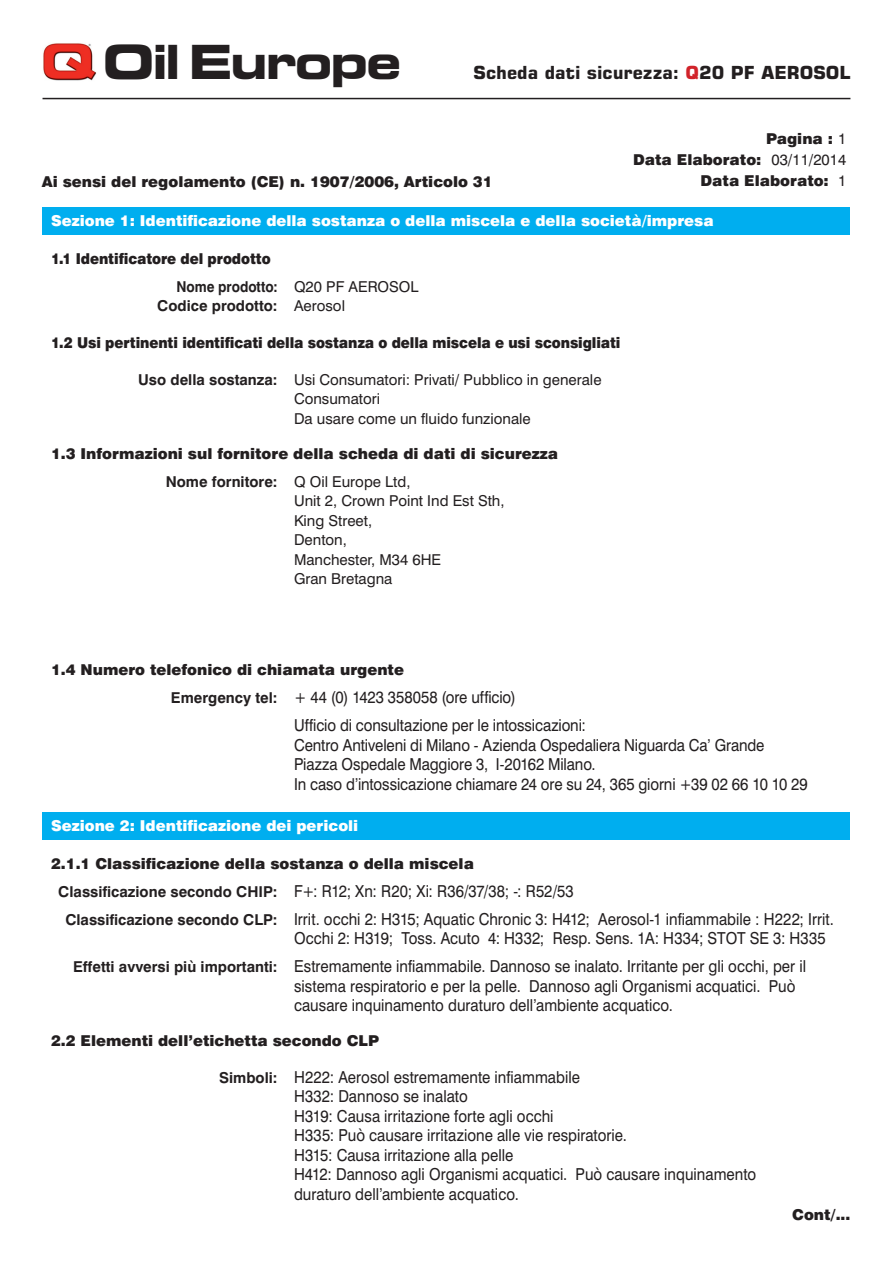
<style>
.page{position:relative;width:893px;height:1263px;background:#fff}
.page>*{position:absolute;margin:0;border:0;box-sizing:border-box;transform-origin:0 0}
.t1{font:700 expanded 46.95px "Square 721 BT";letter-spacing:-.05em;color:#231f20}
.t2{font:700 18px "Square 721 BT";color:#231f20}
.t3{font:16.5px/19.5px "Swiss 721 BT";color:#231f20;scale:.91 1}
.t4{font:900 15px/21px "Swiss 721 BT";color:#231f20;text-align:right}
.t5{font:15px/19.5px "Swiss 721 BT";color:#231f20}
.t6{font:900 15px/28px "Swiss 721 BT";color:#231f20;scale:.91 1}
.t7{font:900 15px "Swiss 721 BT";color:#fff}
.t8{font:700 15px "Swiss 721 BT";color:#231f20}
.s1{color:#d1232a}
.s2{font-weight:400}
.s3{font-weight:700}
.s4{font-weight:700;font-size:15px}
</style>
<div class="page">
<img style="left:43px;top:43px;width:53px;height:38px">
<hr style="left:43px;top:98px;width:807px;height:1px;background:#231f20">
<div style="left:43px;top:207px;width:807px;height:28px;background:#00aeef"></div>
<div style="left:43px;top:812px;width:807px;height:28px;background:#00aeef"></div>
<h1 class="t1" style="left:103px;top:34px;width:300px">Oil Europe</h1>
<p class="t2" style="left:474px;top:62px;width:378px">Scheda dati sicurezza: <span class="s1">Q</span>20 PF AEROSOL</p>
<p class="t4" style="left:633px;top:128px;width:215px">Pagina : <span class="s2">1<br></span>Data Elaborato: <span class="s2">03/11/2014</span></p>
<p class="t4" style="left:42px;top:171px;width:452px">Ai sensi del regolamento (CE) n. 1907/2006, Articolo 31</p>
<p class="t4" style="left:700px;top:170px;width:147px">Data Elaborato: <span class="s2">1</span></p>
<p class="t7" style="left:51px;top:211px;width:664px">Sezione 1: Identificazione della sostanza o della miscela e della società/impresa</p>
<p class="t6" style="left:176px;top:244px;width:268px;text-indent:-125px">1.1 Identificatore del prodotto<br><span class="s3">Nome prodotto:</span> <span class="s2">Q20 PF AEROSOL</span></p>
<p class="t8" style="left:157px;top:297px;width:189px">Codice prodotto: <span class="s2">Aerosol</span></p>
<p class="t6" style="left:51px;top:328px;width:627px">1.2 Usi pertinenti identificati della sostanza o della miscela e usi sconsigliati</p>
<p class="t5" style="left:294px;top:369px;width:309px;text-indent:-156px"><span class="s3">Uso della sostanza:</span> Usi Consumatori: Privati/ Pubblico in generale<br>Consumatori<br>Da usare come un fluido funzionale</p>
<p class="t4" style="left:166px;top:439px;width:394px;line-height:28px;text-align:left;text-indent:-115px">1.3 Informazioni sul fornitore della scheda di dati di sicurezza<br><span class="s3">Nome fornitore:</span> <span class="s2">Q Oil Europe Ltd,</span></p>
<p class="t5" style="left:294px;top:491px;width:212px">Unit 2, Crown Point Ind Est Sth,<br>King Street,<br>Denton,<br>Manchester, M34 6HE<br>Gran Bretagna</p>
<p class="t4" style="left:51px;top:659px;width:354px">1.4 Numero telefonico di chiamata urgente</p>
<p class="t3" style="left:294px;top:683px;width:322px;line-height:28px;text-indent:-123px"><span class="s4">Emergency tel:</span> + 44 (0) 1423 358058 (ore ufficio)<br>Ufficio di consultazione per le intossicazioni:</p>
<p class="t3" style="left:294px;top:735px;width:566px">Centro Antiveleni di Milano - Azienda Ospedaliera Niguarda Ca’ Grande<br>Piazza Ospedale Maggiore 3, I-20162 Milano.<br>In caso d’intossicazione chiamare 24 ore su 24, 365 giorni +39 02 66 10 10 29</p>
<p class="t7" style="left:51px;top:816px;width:309px">Sezione 2: Identificazione dei pericoli</p>
<p class="t4" style="left:51px;top:853px;width:424px">2.1.1 Classificazione della sostanza o della miscela</p>
<p class="t3" style="left:65px;top:877px;width:846px;line-height:28px;text-indent:-7px"><span class="s4">Classificazione secondo CHIP:</span> F+: R12; Xn: R20; Xi: R36/37/38; -: R52/53<br><span class="s4">Classificazione secondo CLP:</span> Irrit. occhi 2: H315; Aquatic Chronic 3: H412; Aerosol-1 infiammabile : H222; Irrit.</p>
<p class="t3" style="left:73px;top:924px;width:829px;line-height:28px;text-indent:221px">Occhi 2: H319; Toss. Acuto 4: H332; Resp. Sens. 1A: H334; STOT SE 3: H335<br><span class="s4">Effetti avversi più importanti:</span> Estremamente infiammabile. Dannoso se inalato. Irritante per gli occhi, per il</p>
<p class="t3" style="left:294px;top:976px;width:552px">sistema respiratorio e per la pelle. Dannoso agli Organismi acquatici. Può causare inquinamento duraturo dell’ambiente acquatico.</p>
<p class="t4" style="left:51px;top:1030px;width:330px">2.2 Elementi dell’etichetta secondo CLP</p>
<p class="t3" style="left:294px;top:1067px;width:509px;text-indent:-75px"><span class="s4">Simboli:</span> H222: Aerosol estremamente infiammabile<br>H332: Dannoso se inalato<br>H319: Causa irritazione forte agli occhi<br>H335: Può causare irritazione alle vie respiratorie.<br>H315: Causa irritazione alla pelle<br>H412: Dannoso agli Organismi acquatici. Può causare inquinamento duraturo dell’ambiente acquatico.</p>
<p class="t4" style="left:792px;top:1204px;width:60px">Cont/...</p>
</div>
